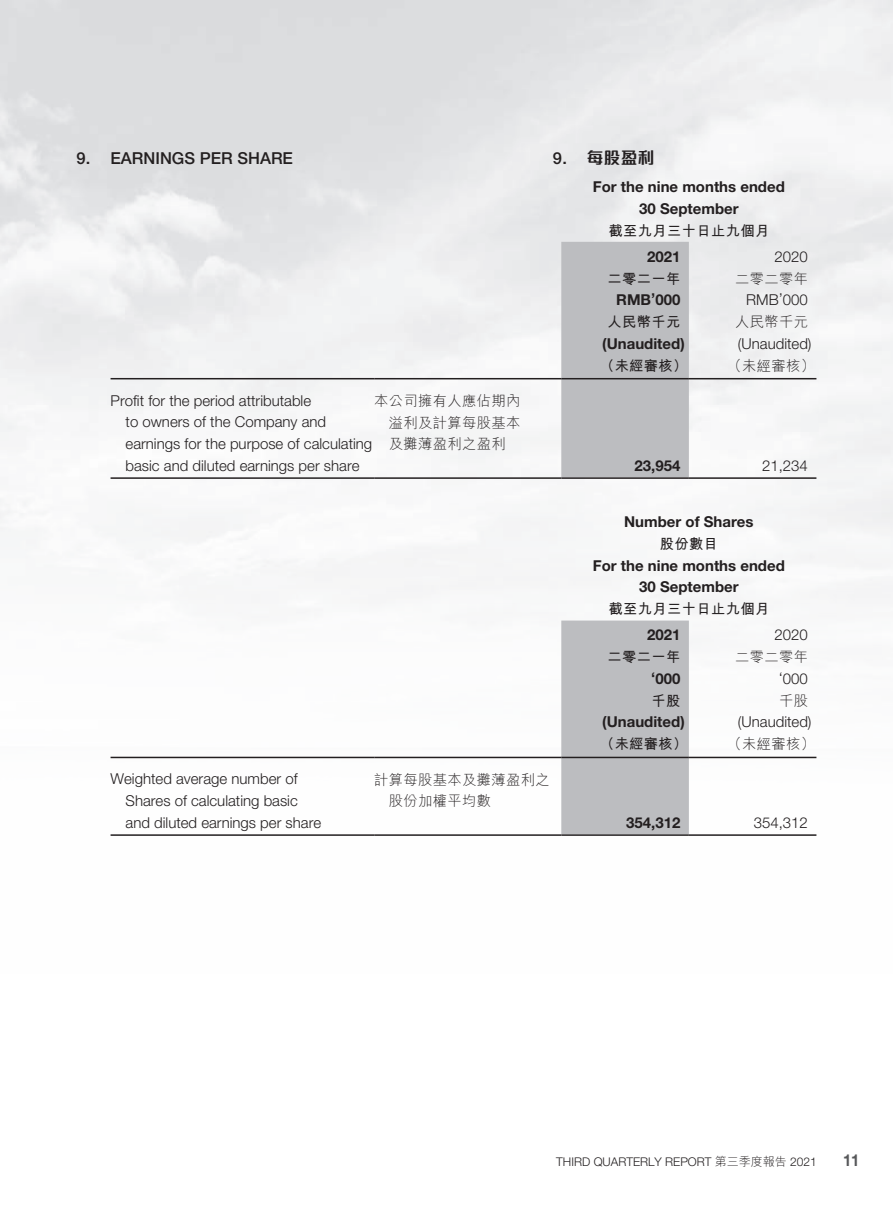
<style>
.page{position:relative;width:893px;height:1212px;background:#fff}
.page>*{position:absolute;margin:0;border:0;box-sizing:border-box;transform-origin:0 0}
._3__標題{font:500 16.5px "Helvetica Neue LT Std";color:#231f20}
._8__標題---C{font:700 16.5px "M Finance HK";color:#231f20}
.t1{font:700 16.5px "Helvetica Neue LT Std";color:#57585a;scale:.9 1}
._1__內文{font:300 15px "Helvetica Neue LT Std";color:#231f20}
._1__內文-2{font:700 15px "Helvetica Neue LT Std";color:#231f20}
._6__內文---C{font:300 14.25px "M Hei HK";letter-spacing:.03em;color:#231f20}
._6__內文---C-2{font:700 14.25px "M Hei HK";letter-spacing:.03em;color:#231f20}
.t2{font:300 12px "Helvetica Neue LT Std";color:#231f20}
.s1{font-family:"Helvetica Neue LT Std";font-weight:500}
.s2{font-family:"M Hei HK"}
</style>
<div class="page">
<div style="left:561px;top:242px;width:128px;height:235px;background:#bcbdc0"></div>
<hr style="left:111px;top:378px;width:263px;height:1px;background:#231f20">
<hr style="left:374px;top:378px;width:187px;height:1px;background:#231f20">
<hr style="left:561px;top:378px;width:128px;height:1px;background:#231f20">
<hr style="left:689px;top:378px;width:127px;height:1px;background:#231f20">
<hr style="left:111px;top:477px;width:263px;height:2px;background:#231f20">
<hr style="left:374px;top:477px;width:187px;height:2px;background:#231f20">
<hr style="left:561px;top:477px;width:128px;height:2px;background:#231f20">
<hr style="left:689px;top:477px;width:127px;height:2px;background:#231f20">
<div style="left:561px;top:620px;width:128px;height:214px;background:#bcbdc0"></div>
<hr style="left:111px;top:757px;width:263px;height:1px;background:#231f20">
<hr style="left:374px;top:757px;width:187px;height:1px;background:#231f20">
<hr style="left:561px;top:757px;width:128px;height:1px;background:#231f20">
<hr style="left:689px;top:757px;width:127px;height:1px;background:#231f20">
<hr style="left:111px;top:834px;width:263px;height:2px;background:#231f20">
<hr style="left:374px;top:834px;width:187px;height:2px;background:#231f20">
<hr style="left:561px;top:834px;width:128px;height:2px;background:#231f20">
<hr style="left:689px;top:834px;width:127px;height:2px;background:#231f20">
<p class="_3__標題" style="left:77px;top:148px;width:218px">9. EARNINGS PER SHARE</p>
<p class="_8__標題---C" style="left:553px;top:149px;width:103px"><span class="s1">9.</span> 每股盈利</p>
<p class="_1__內文-2" style="left:593px;top:177px;width:193px">For the nine months ended</p>
<p class="_1__內文-2" style="left:639px;top:199px;width:101px">30 September</p>
<p class="_6__內文---C-2" style="left:608px;top:220px;width:162px">截至九月三十日止九個月</p>
<p class="_1__內文-2" style="left:647px;top:247px;width:35px">2021</p>
<p class="_1__內文" style="left:775px;top:247px;width:35px">2020</p>
<p class="_6__內文---C-2" style="left:607px;top:268px;width:74px">二零二一年</p>
<p class="_6__內文---C" style="left:735px;top:271px;width:74px">二零二零年</p>
<p class="_1__內文-2" style="left:616px;top:290px;width:66px">RMB’000</p>
<p class="_1__內文" style="left:746px;top:291px;width:63px">RMB’000</p>
<p class="_6__內文---C-2" style="left:607px;top:311px;width:74px">人民幣千元</p>
<p class="_6__內文---C" style="left:735px;top:314px;width:74px">人民幣千元</p>
<p class="_1__內文-2" style="left:602px;top:334px;width:84px">(Unaudited)</p>
<p class="_1__內文" style="left:738px;top:334px;width:75px">(Unaudited)</p>
<p class="_6__內文---C-2" style="left:600px;top:355px;width:89px">（未經審核）</p>
<p class="_6__內文---C" style="left:728px;top:358px;width:89px">（未經審核）</p>
<p class="_1__內文" style="left:111px;top:391px;width:202px">Profit for the period attributable</p>
<p class="_1__內文" style="left:126px;top:413px;width:202px">to owners of the Company and</p>
<p class="_1__內文" style="left:126px;top:435px;width:248px">earnings for the purpose of calculating</p>
<p class="_1__內文" style="left:126px;top:456px;width:235px">basic and diluted earnings per share</p>
<p class="_6__內文---C" style="left:374px;top:393px;width:148px">本公司擁有人應佔期內</p>
<p class="_6__內文---C" style="left:389px;top:415px;width:133px">溢利及計算每股基本</p>
<p class="_6__內文---C" style="left:389px;top:437px;width:118px">及攤薄盈利之盈利</p>
<p class="_1__內文-2" style="left:634px;top:456px;width:47px">23,954</p>
<p class="_1__內文" style="left:762px;top:456px;width:47px">21,234</p>
<p class="_1__內文" style="left:111px;top:770px;width:189px">Weighted average number of</p>
<p class="_1__內文" style="left:126px;top:792px;width:174px">Shares of calculating basic</p>
<p class="_1__內文" style="left:126px;top:813px;width:197px">and diluted earnings per share</p>
<p class="_6__內文---C" style="left:374px;top:772px;width:177px">計算每股基本及攤薄盈利之</p>
<p class="_6__內文---C" style="left:389px;top:794px;width:104px">股份加權平均數</p>
<p class="_1__內文-2" style="left:624px;top:512px;width:131px">Number of Shares</p>
<p class="_6__內文---C-2" style="left:660px;top:533px;width:60px">股份數目</p>
<p class="_1__內文-2" style="left:593px;top:556px;width:193px">For the nine months ended</p>
<p class="_1__內文-2" style="left:639px;top:578px;width:101px">30 September</p>
<p class="_6__內文---C-2" style="left:608px;top:599px;width:162px">截至九月三十日止九個月</p>
<p class="_1__內文-2" style="left:647px;top:626px;width:35px">2021</p>
<p class="_1__內文" style="left:775px;top:626px;width:35px">2020</p>
<p class="_6__內文---C-2" style="left:607px;top:647px;width:74px">二零二一年</p>
<p class="_6__內文---C" style="left:735px;top:650px;width:74px">二零二零年</p>
<p class="_1__內文-2" style="left:651px;top:669px;width:31px">‘000</p>
<p class="_1__內文" style="left:779px;top:669px;width:31px">‘000</p>
<p class="_6__內文---C-2" style="left:651px;top:690px;width:30px">千股</p>
<p class="_6__內文---C" style="left:779px;top:693px;width:30px">千股</p>
<p class="_1__內文-2" style="left:602px;top:713px;width:84px">(Unaudited)</p>
<p class="_1__內文" style="left:738px;top:713px;width:75px">(Unaudited)</p>
<p class="_6__內文---C-2" style="left:600px;top:734px;width:89px">（未經審核）</p>
<p class="_6__內文---C" style="left:728px;top:737px;width:89px">（未經審核）</p>
<p class="_1__內文-2" style="left:626px;top:813px;width:56px">354,312</p>
<p class="_1__內文" style="left:754px;top:813px;width:56px">354,312</p>
<p class="t2" style="left:556px;top:1154px;width:262px">THIRD QUARTERLY REPORT <span class="s2">第三季度報告</span> 2021</p>
<p class="t1" style="left:843px;top:1149px;width:19px">11</p>
</div>
